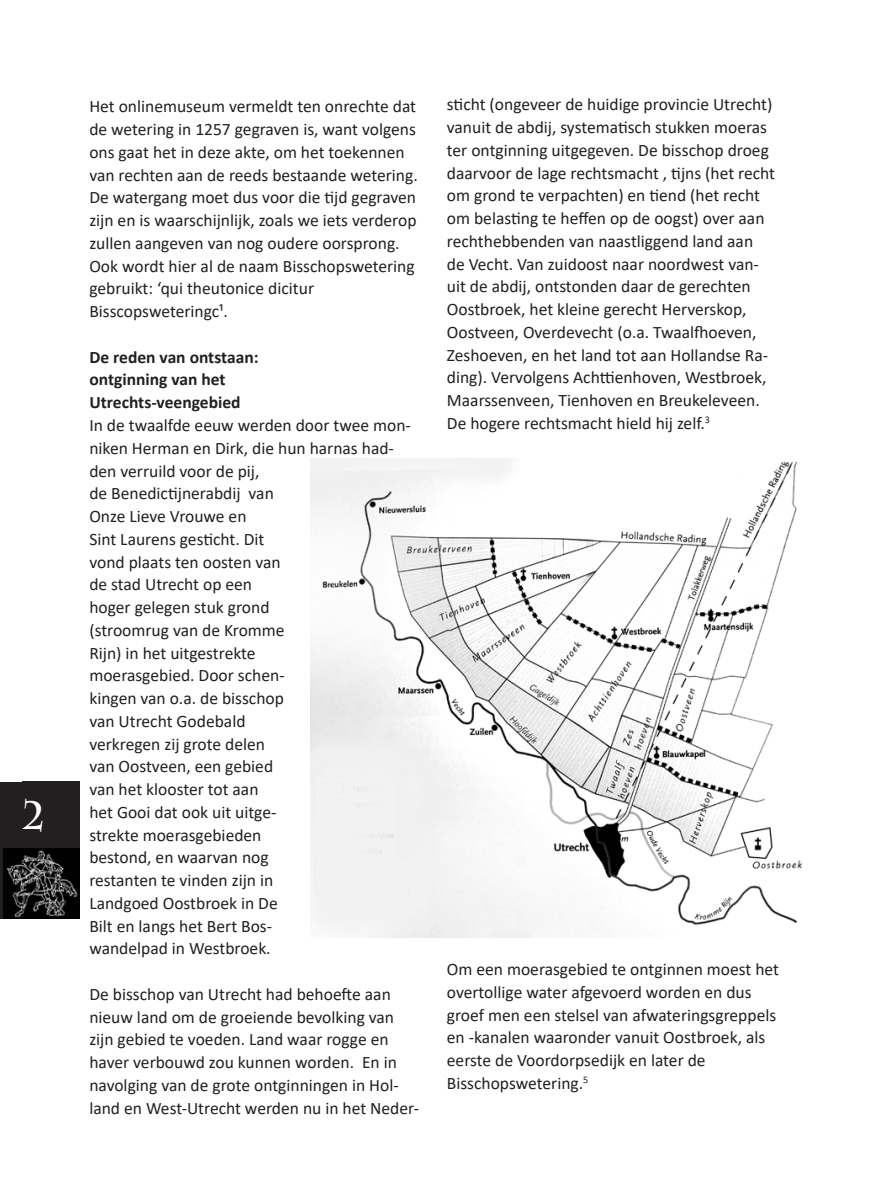
<style>
.page{position:relative;width:869px;height:1191px;background:#fff}
.page>*{position:absolute;margin:0;border:0;box-sizing:border-box;transform-origin:0 0}
.t1{font:700 39.38px "Charlemagne Std";color:#fff}
.t2{font:17.5px/22.8px "Calibri";color:#231f20}
.t3{font:700 17.5px "Calibri";color:#231f20}
</style>
<div class="page">
<div style="left:0;top:781px;width:29px;height:137px;background:#231f20"></div>
<div style="left:22px;top:781px;width:57px;height:84px;background:#231f20"></div>
<img style="left:4px;top:848px;width:75px;height:70px">
<img style="left:310px;top:459px;width:492px;height:479px">
<h1 class="t1" style="left:22px;top:792px;width:24px">2</h1>
<p class="t2" style="left:89px;top:95px;width:330px">Het onlinemuseum vermeldt ten onrechte dat de wetering in 1257 gegraven is, want volgens ons gaat het in deze akte, om het toekennen van rechten aan de reeds bestaande wetering.<br>De watergang moet dus voor die tijd gegraven zijn en is waarschijnlijk, zoals we iets verderop zullen aangeven van nog oudere oorsprong.<br>Ook wordt hier al de naam Bisschopswetering gebruikt: ‘qui theutonice dicitur</p>
<p class="t2" style="left:89px;top:299px;width:140px">Bisscopsweteringc¹.</p>
<p class="t3" style="left:89px;top:344px;width:171px">De reden van ontstaan:</p>
<p class="t3" style="left:89px;top:367px;width:138px">ontginning van het</p>
<p class="t3" style="left:89px;top:390px;width:153px">Utrechts-veengebied</p>
<p class="t2" style="left:89px;top:413px;width:323px">In de twaalfde eeuw werden door twee mon&shy;niken Herman en Dirk, die hun harnas had&shy;den verruild voor de pij,<br>de Benedictijnerabdij van<br>Onze Lieve Vrouwe en<br>Sint Laurens gesticht. Dit<br>vond plaats ten oosten van<br>de stad Utrecht op een<br>hoger gelegen stuk grond<br>(stroomrug van de Kromme<br>Rijn) in het uitgestrekte<br>moerasgebied. Door schen-<br>kingen van o.a. de bisschop<br>van Utrecht Godebald<br>verkregen zij grote delen<br>van Oostveen, een gebied<br>van het klooster tot aan<br>het Gooi dat ook uit uitge-<br>strekte moerasgebieden<br>bestond, en waarvan nog<br>restanten te vinden zijn in<br>Landgoed Oostbroek in De<br>Bilt en langs het Bert Bos-<br>wandelpad in Westbroek.</p>
<p class="t2" style="left:89px;top:982px;width:331px">De bisschop van Utrecht had behoefte aan nieuw land om de groeiende bevolking van zijn gebied te voeden. Land waar rogge en haver verbouwd zou kunnen worden. En in navolging van de grote ontginningen in Hol&shy;land en West-Utrecht werden nu in het Neder-</p>
<p class="t2" style="left:446px;top:93px;width:329px">sticht (ongeveer de huidige provincie Utrecht) vanuit de abdij, systematisch stukken moeras ter ontginning uitgegeven. De bisschop droeg daarvoor de lage rechtsmacht , tijns (het recht om grond te verpachten) en tiend (het recht om belasting te heffen op de oogst) over aan rechthebbenden van naastliggend land aan de Vecht. Van zuidoost naar noordwest van&shy;uit de abdij, ontstonden daar de gerechten Oostbroek, het kleine gerecht Herverskop, Oostveen, Overdevecht (o.a. Twaalfhoeven, Zeshoeven, en het land tot aan Hollandse Ra&shy;ding). Vervolgens Achttienhoven, Westbroek, Maarssenveen, Tienhoven en Breukeleveen.<br>De hogere rechtsmacht hield hij zelf.<sup>3</sup></p>
<p class="t2" style="left:446px;top:957px;width:333px">Om een moerasgebied te ontginnen moest het overtollige water afgevoerd worden en dus groef men een stelsel van afwateringsgreppels en -kanalen waaronder vanuit Oostbroek, als eerste de Voordorpsedijk en later de</p>
<p class="t2" style="left:446px;top:1071px;width:143px">Bisschopswetering.<sup>5</sup></p>
</div>
